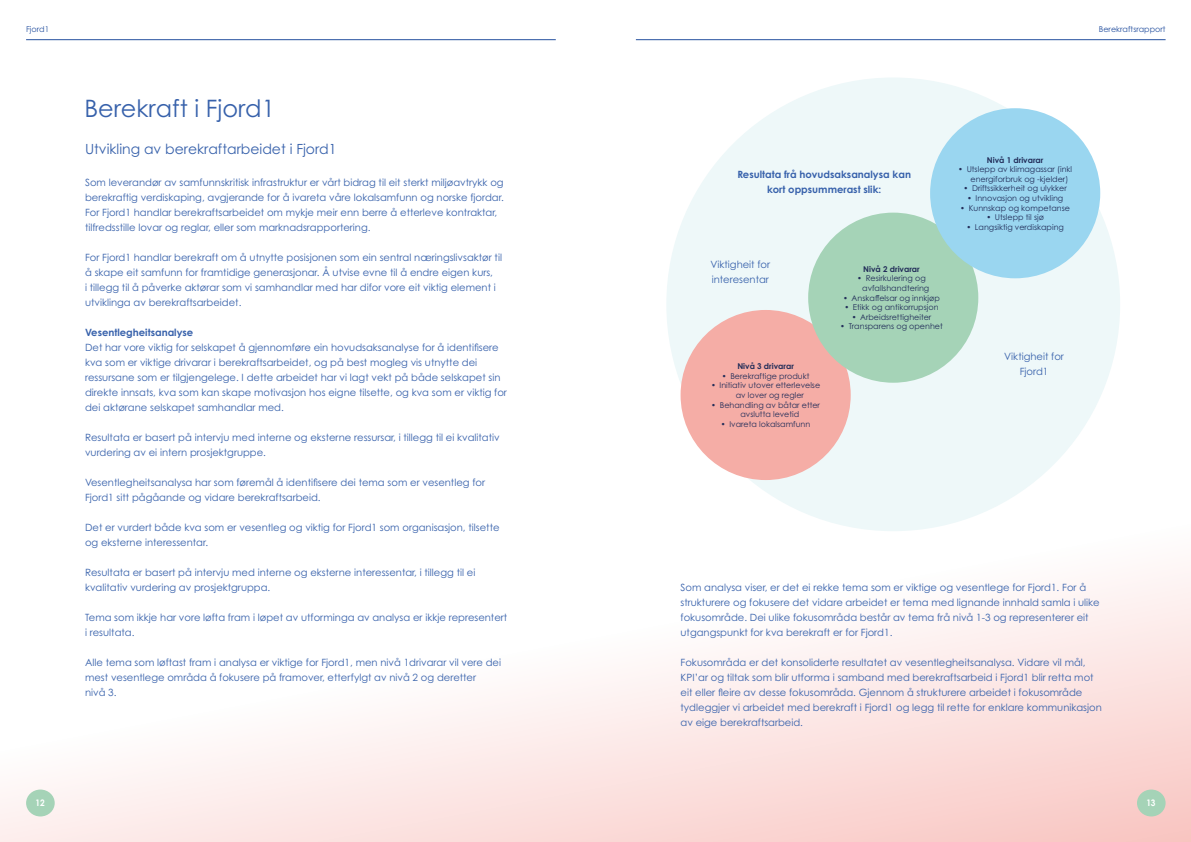
<style>
.page{position:relative;width:1191px;height:842px;background:#fff}
.page>*{position:absolute;margin:0;border:0;box-sizing:border-box;transform-origin:0 0}
.t1{font:24px "Century Gothic Pro";color:#3761ab}
.t2{font:14px "Century Gothic Pro";color:#3761ab}
.t3{font:10px/15px "Century Gothic Pro";color:#3761ab}
.t4{font:700 10px/15px "Century Gothic Pro";color:#3761ab;text-align:center}
.t5{font:700 9px "Century Gothic Pro";color:#fff;scale:.92 1}
.t6{font:8px/9.6px "Century Gothic Pro";color:#222d59}
.t7{font:700 8px "Century Gothic Pro";color:#222d59}
.t8{font:8px "Century Gothic Pro";color:#25509f}
</style>
<div class="page">
<div style="left:666px;top:77px;width:454px;height:454px;background:#eef8f9;border-radius:50%"></div>
<svg style="left:0;top:429px;width:1191px;height:413px"></svg>
<div style="left:680px;top:310px;width:170px;height:170px;background:#f5ada6;border-radius:50%"></div>
<div style="left:808px;top:213px;width:170px;height:170px;background:#a5d3b7;border-radius:50%"></div>
<div style="left:930px;top:108px;width:170px;height:170px;background:#9ad6f0;border-radius:50%"></div>
<div style="left:26px;top:789px;width:29px;height:27px;background:#a5d3b7;border-radius:50%"></div>
<div style="left:1137px;top:789px;width:28px;height:27px;background:#a5d3b7;border-radius:50%"></div>
<hr style="left:26px;top:39px;width:530px;height:1px;background:#25509f">
<hr style="left:636px;top:39px;width:529px;height:1px;background:#25509f">
<p class="t8" style="left:26px;top:24px;width:25px">Fjord1</p>
<p class="t8" style="left:1098px;top:24px;width:68px">Berekraftsrapport</p>
<h1 class="t1" style="left:84px;top:94px;width:192px">Berekraft i Fjord1</h1>
<h2 class="t2" style="left:85px;top:141px;width:253px">Utvikling av berekraftarbeidet i Fjord1</h2>
<p class="t3" style="left:85px;top:175px;width:420px">Som leverandør av samfunnskritisk infrastruktur er vårt bidrag til eit sterkt miljøavtrykk og berekraftig verdiskaping, avgjerande for å ivareta våre lokalsamfunn og norske fjordar.<br>For Fjord1 handlar berekraftsarbeidet om mykje meir enn berre å etterleve kontraktar, tilfredsstille lovar og reglar, eller som marknadsrapportering.</p>
<p class="t3" style="left:85px;top:250px;width:418px">For Fjord1 handlar berekraft om å utnytte posisjonen som ein sentral næringslivsaktør til å skape eit samfunn for framtidige generasjonar. Å utvise evne til å endre eigen kurs,<br>i tillegg til å påverke aktørar som vi samhandlar med har difor vore eit viktig element i utviklinga av berekraftsarbeidet.</p>
<p class="t4" style="left:85px;top:325px;width:110px">Vesentlegheitsanalyse</p>
<p class="t3" style="left:85px;top:340px;width:423px">Det har vore viktig for selskapet å gjennomføre ein hovudsaksanalyse for å identifisere kva som er viktige drivarar i berekraftsarbeidet, og på best mogleg vis utnytte dei ressursane som er tilgjengelege. I dette arbeidet har vi lagt vekt på både selskapet sin direkte innsats, kva som kan skape motivasjon hos eigne tilsette, og kva som er viktig for dei aktørane selskapet samhandlar med.</p>
<p class="t3" style="left:85px;top:430px;width:416px">Resultata er basert på intervju med interne og eksterne ressursar, i tillegg til ei kvalitativ vurdering av ei intern prosjektgruppe.</p>
<p class="t3" style="left:85px;top:475px;width:401px">Vesentlegheitsanalysa har som føremål å identifisere dei tema som er vesentleg for<br>Fjord1 sitt pågåande og vidare berekraftsarbeid.</p>
<p class="t3" style="left:85px;top:520px;width:416px">Det er vurdert både kva som er vesentleg og viktig for Fjord1 som organisasjon, tilsette og eksterne interessentar.</p>
<p class="t3" style="left:85px;top:565px;width:392px">Resultata er basert på intervju med interne og eksterne interessentar, i tillegg til ei kvalitativ vurdering av prosjektgruppa.</p>
<p class="t3" style="left:85px;top:610px;width:424px">Tema som ikkje har vore løfta fram i løpet av utforminga av analysa er ikkje representert i resultata.</p>
<p class="t3" style="left:85px;top:655px;width:417px">Alle tema som løftast fram i analysa er viktige for Fjord1, men nivå 1drivarar vil vere dei mest vesentlege områda å fokusere på framover, etterfylgt av nivå 2 og deretter<br>nivå 3.</p>
<p class="t4" style="left:737px;top:167px;width:175px">Resultata frå hovudsaksanalysa kan kort oppsummerast slik:</p>
<p class="t3" style="left:710px;top:257px;width:61px">Viktigheit for interesentar</p>
<p class="t7" style="left:737px;top:361px;width:58px">Nivå 3 drivarar</p>
<p class="t6" style="left:722px;top:371px;width:89px">• Berekraftige produkt</p>
<p class="t6" style="left:736px;top:380px;width:86px;text-indent:-25px">• Initiativ utover etterlevelse av lover og regler</p>
<p class="t6" style="left:740px;top:400px;width:81px;text-indent:-29px">• Behandling av båtar etter avslutta levetid</p>
<p class="t6" style="left:721px;top:419px;width:91px">• Ivareta lokalsamfunn</p>
<p class="t7" style="left:863px;top:264px;width:58px">Nivå 2 drivarar</p>
<p class="t6" style="left:862px;top:274px;width:69px;text-indent:-5px">• Resirkulering og avfallshandtering</p>
<p class="t6" style="left:843px;top:293px;width:98px">• Anskaffelsar og innkjøp</p>
<p class="t6" style="left:844px;top:302px;width:96px">• Etikk og antikorrupsjon</p>
<p class="t6" style="left:851px;top:312px;width:81px">• Arbeidsrettigheiter</p>
<p class="t6" style="left:840px;top:322px;width:104px">• Transparens og openhet</p>
<p class="t7" style="left:987px;top:155px;width:58px">Nivå 1 drivarar</p>
<p class="t6" style="left:970px;top:164px;width:103px;text-indent:-12px">• Utslepp av klimagassar (inkl energiforbruk og -kjelder)</p>
<p class="t6" style="left:963px;top:184px;width:105px">• Driftssikkerheit og ulykker</p>
<p class="t6" style="left:967px;top:193px;width:98px">• Innovasjon og utvikling</p>
<p class="t6" style="left:960px;top:203px;width:111px">• Kunnskap og kompetanse</p>
<p class="t6" style="left:986px;top:212px;width:59px">• Utslepp til sjø</p>
<p class="t6" style="left:966px;top:222px;width:99px">• Langsiktig verdiskaping</p>
<p class="t3" style="left:1004px;top:349px;width:61px;text-align:center">Viktigheit for<br>Fjord1</p>
<p class="t3" style="left:680px;top:580px;width:420px">Som analysa viser, er det ei rekke tema som er viktige og vesentlege for Fjord1. For å strukturere og fokusere det vidare arbeidet er tema med lignande innhald samla i ulike fokusområde. Dei ulike fokusområda består av tema frå nivå 1-3 og representerer eit utgangspunkt for kva berekraft er for Fjord1.</p>
<p class="t3" style="left:680px;top:655px;width:423px">Fokusområda er det konsoliderte resultatet av vesentlegheitsanalysa. Vidare vil mål, KPI’ar og tiltak som blir utforma i samband med berekraftsarbeid i Fjord1 blir retta mot eit eller fleire av desse fokusområda. Gjennom å strukturere arbeidet i fokusområde tydleggjer vi arbeidet med berekraft i Fjord1 og legg til rette for enklare kommunikasjon av eige berekraftsarbeid.</p>
<p class="t5" style="left:35px;top:797px;width:12px">12</p>
<p class="t5" style="left:1146px;top:797px;width:12px">13</p>
</div>
